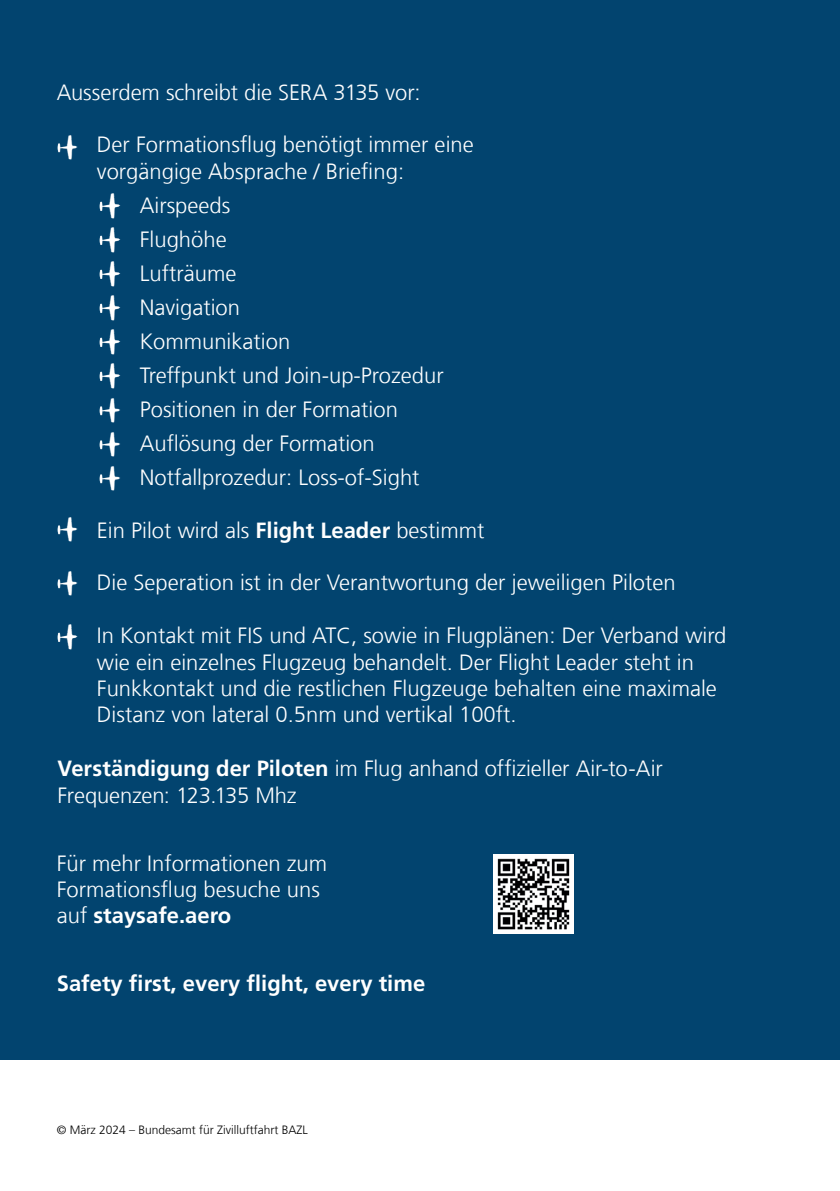
<style>
.page{position:relative;width:840px;height:1191px;background:#fff}
.page>*{position:absolute;margin:0;border:0;box-sizing:border-box;transform-origin:0 0}
.t1{font:300 22px/34px "Frutiger LT Com";color:#fff}
.t2{font:700 22px "Frutiger LT Com";color:#fff}
.t3{font:300 12px "Frutiger LT Com";color:#000001}
.s1{font-weight:700}
</style>
<div class="page">
<div style="left:0;top:0;width:839px;height:1191px;background:#02446f"></div>
<div style="left:0;top:1060px;width:839px;height:131px;background:#fff"></div>
<img style="left:493px;top:854px;width:80px;height:79px">
<img style="left:57px;top:571px;width:21px;height:24px">
<img style="left:57px;top:624px;width:21px;height:25px">
<img style="left:57px;top:517px;width:21px;height:25px">
<img style="left:57px;top:135px;width:21px;height:25px">
<img style="left:100px;top:193px;width:21px;height:25px">
<img style="left:100px;top:261px;width:21px;height:25px">
<img style="left:100px;top:329px;width:21px;height:25px">
<img style="left:100px;top:398px;width:20px;height:24px">
<img style="left:100px;top:227px;width:21px;height:25px">
<img style="left:100px;top:295px;width:21px;height:25px">
<img style="left:100px;top:363px;width:21px;height:25px">
<img style="left:100px;top:432px;width:20px;height:24px">
<img style="left:100px;top:466px;width:20px;height:24px">
<p class="t1" style="left:57px;top:75px;width:365px">Ausserdem schreibt die SERA 3135 vor:</p>
<p class="t1" style="left:97px;top:132px;width:378px;line-height:26.4px">Der Formationsflug benötigt immer eine vorgängige Absprache / Briefing:</p>
<p class="t1" style="left:140px;top:188px;width:305px">Airspeeds<br>Flughöhe<br>Lufträume<br>Navigation<br>Kommunikation<br>Treffpunkt und Join-up-Prozedur<br>Positionen in der Formation<br>Auflösung der Formation<br>Notfallprozedur: Loss-of-Sight</p>
<p class="t1" style="left:97px;top:513px;width:389px">Ein Pilot wird als <span class="s1">Flight Leader</span> bestimmt</p>
<p class="t1" style="left:97px;top:566px;width:580px">Die Seperation ist in der Verantwortung der jeweiligen Piloten</p>
<p class="t1" style="left:97px;top:622px;width:630px;line-height:26.4px">In Kontakt mit FIS und ATC, sowie in Flugplänen: Der Verband wird wie ein einzelnes Flugzeug behandelt. Der Flight Leader steht in Funkkontakt und die restlichen Flugzeuge behalten eine maximale Distanz von lateral 0.5nm und vertikal 100ft.</p>
<p class="t1" style="left:57px;top:755px;width:606px;line-height:26.4px"><span class="s1">Verständigung der Piloten</span> im Flug anhand offizieller Air-to-Air<br>Frequenzen: 123.135 Mhz</p>
<p class="t1" style="left:57px;top:850px;width:272px;line-height:26.4px">Für mehr Informationen zum<br>Formationsflug besuche uns auf <span class="s1">staysafe.aero</span></p>
<p class="t2" style="left:57px;top:970px;width:370px">Safety first, every flight, every time</p>
<p class="t3" style="left:57px;top:1123px;width:252px">© März 2024 – Bundesamt für Zivilluftfahrt BAZL</p>
</div>
